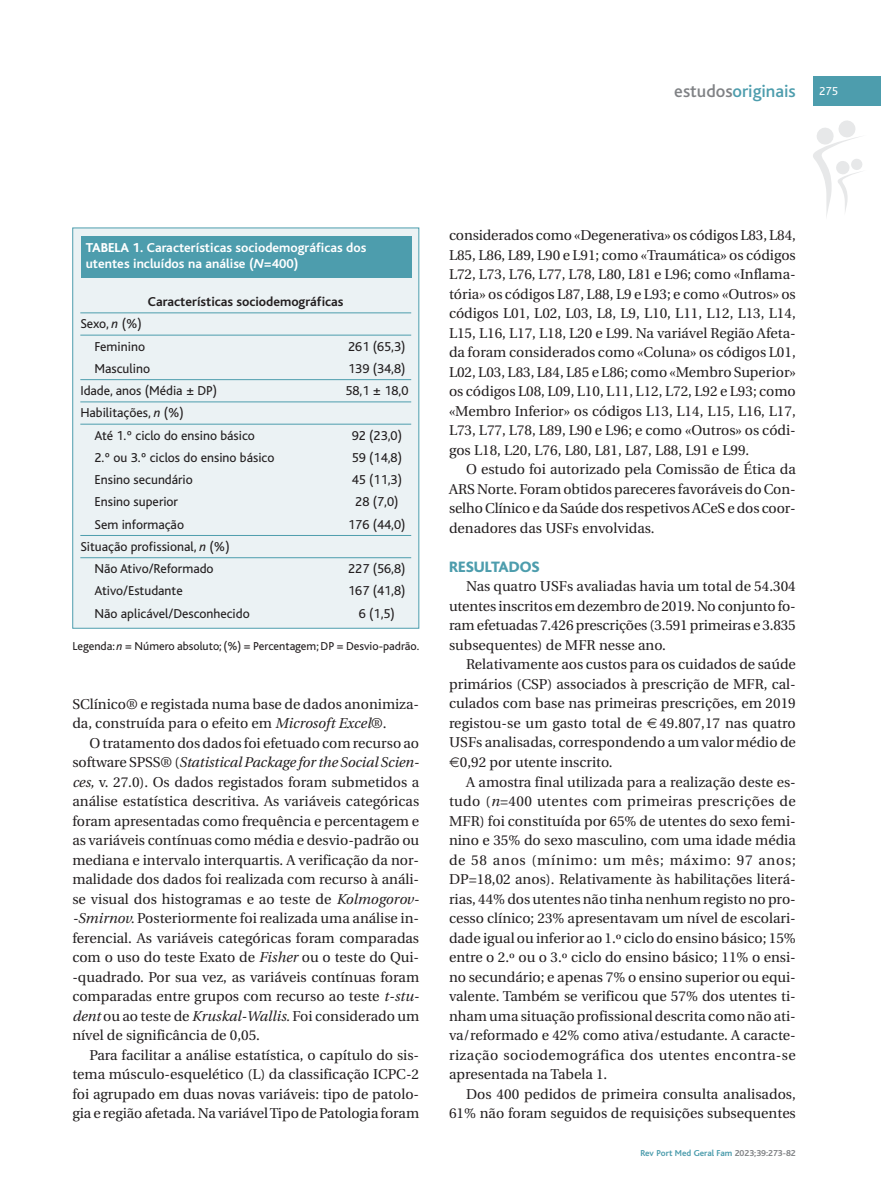
<style>
.page{position:relative;width:881px;height:1191px;background:#fff}
.page>*{position:absolute;margin:0;border:0;box-sizing:border-box;transform-origin:0 0}
.t1{font:500 18px "Bliss";color:#4d9dad}
.t2{font:800 15.75px "Bliss";color:#4d9dad}
.t3{font:14.25px/19.5px "Utopia";color:#231f20;text-align:justify}
.t4{font:14.25px "Utopia";letter-spacing:.03em;color:#231f20}
.t5{font:14.25px "Utopia";letter-spacing:.025em;color:#231f20}
.t6{font:14.25px "Utopia";letter-spacing:.055em;color:#231f20}
.t7{font:13.5px/22.2px "Bliss";color:#231f20;text-align:right}
.t8{font:700 13.5px/16.2px "Bliss";color:#fff}
.t9{font:700 13.5px "Bliss";color:#231f20}
.t10{font:12px "Bliss";color:#231f20}
.t11{font:12px "Bliss";color:#fff}
.t12{font:700 9px "Bliss";color:#4d9dad}
.s1{color:#808285}
.s2{font-weight:800}
.s3{font-style:italic}
</style>
<div class="page">
<svg style="left:813px;top:120px;width:49px;height:97px"></svg>
<div style="left:812px;top:77px;width:68px;height:29px;background:#4d9dad"></div>
<div style="left:73px;top:228px;width:345px;height:400px;background:#ebf2f4"></div>
<div style="left:72px;top:227px;width:347px;height:401px;border:1px solid #4d9dad"></div>
<hr style="left:80px;top:312px;width:331px;height:1px;background:#4d9dad">
<hr style="left:80px;top:335px;width:331px;height:1px;background:#4d9dad">
<hr style="left:80px;top:379px;width:331px;height:1px;background:#4d9dad">
<hr style="left:80px;top:401px;width:331px;height:1px;background:#4d9dad">
<hr style="left:80px;top:424px;width:331px;height:1px;background:#4d9dad">
<hr style="left:80px;top:535px;width:331px;height:1px;background:#4d9dad">
<hr style="left:80px;top:557px;width:331px;height:1px;background:#4d9dad">
<div style="left:81px;top:236px;width:330px;height:41px;background:#4d9dad"></div>
<p class="t1" style="left:674px;top:85px;width:123px"><span class="s1">estudos</span>originais</p>
<p class="t11" style="left:819px;top:87px;width:20px">275</p>
<p class="t8" style="left:86px;top:241px;width:282px"><span class="s2">TABELA 1.</span> Características sociodemográficas dos utentes incluídos na análise (<span class="s3">N</span>=400)</p>
<p class="t9" style="left:148px;top:297px;width:197px">Características sociodemográficas</p>
<p class="t7" style="left:80px;top:314px;width:66px">Sexo, <span class="s3">n</span> (%)<br>Feminino</p>
<p class="t7" style="left:348px;top:337px;width:59px">261 (65,3)</p>
<p class="t7" style="left:94px;top:359px;width:57px">Masculino</p>
<p class="t7" style="left:348px;top:359px;width:59px">139 (34,8)</p>
<p class="t7" style="left:80px;top:381px;width:138px">Idade, anos (Média ± DP)</p>
<p class="t7" style="left:345px;top:381px;width:64px">58,1 ± 18,0</p>
<p class="t7" style="left:94px;top:403px;width:162px;text-align:left;text-indent:-14px">Habilitações, <span class="s3">n</span> (%)<br>Até 1.º ciclo do ensino básico</p>
<p class="t7" style="left:351px;top:426px;width:52px">92 (23,0)</p>
<p class="t7" style="left:94px;top:448px;width:181px">2.º ou 3.º ciclos do ensino básico</p>
<p class="t7" style="left:351px;top:448px;width:52px">59 (14,8)</p>
<p class="t7" style="left:94px;top:470px;width:100px">Ensino secundário</p>
<p class="t7" style="left:351px;top:470px;width:52px">45 (11,3)</p>
<p class="t7" style="left:94px;top:492px;width:85px">Ensino superior</p>
<p class="t7" style="left:355px;top:492px;width:45px">28 (7,0)</p>
<p class="t7" style="left:94px;top:515px;width:91px">Sem informação</p>
<p class="t7" style="left:348px;top:515px;width:59px">176 (44,0)</p>
<p class="t7" style="left:80px;top:537px;width:151px;text-align:center">Situação profissional, <span class="s3">n</span> (%)<br>Não Ativo/Reformado</p>
<p class="t7" style="left:348px;top:559px;width:59px">227 (56,8)</p>
<p class="t7" style="left:94px;top:581px;width:90px">Ativo/Estudante</p>
<p class="t7" style="left:348px;top:581px;width:59px">167 (41,8)</p>
<p class="t7" style="left:94px;top:604px;width:157px">Não aplicável/Desconhecido</p>
<p class="t7" style="left:359px;top:604px;width:38px">6 (1,5)</p>
<p class="t10" style="left:72px;top:641px;width:348px">Legenda: <span class="s3">n</span> = Número absoluto;(%) = Percentagem;DP = Desvio-padrão.</p>
<p class="t3" style="left:72px;top:695px;width:348px">SClínico® e registada numa base de dados anonimiza&shy;da, construída para o efeito em <span class="s3">Microsoft Excel</span>®.</p>
<p class="t3" style="left:72px;top:734px;width:348px;text-indent:17px">O tratamento dos dados foi efetuado com recurso ao software SPSS® (<span class="s3">Statistical Package for the Social Scien&shy;ces,</span> v. 27.0). Os dados registados foram submetidos a análise estatística descritiva. As variáveis categóricas foram apresentadas como frequência e percentagem e as variáveis contínuas como média e desvio-padrão ou mediana e intervalo interquartis. A verificação da nor&shy;malidade dos dados foi realizada com recurso à análi&shy;se visual dos histogramas e ao teste de <span class="s3">Kolmogorov--Smirnov.</span> Posteriormente foi realizada uma análise in&shy;ferencial. As variáveis categóricas foram comparadas com o uso do teste Exato de <span class="s3">Fisher</span> ou o teste do Qui--quadrado. Por sua vez, as variáveis contínuas foram comparadas entre grupos com recurso ao teste <span class="s3">t-stu&shy;dent</span> ou ao teste de <span class="s3">Kruskal-Wallis.</span> Foi considerado um nível de significância de 0,05.</p>
<p class="t3" style="left:72px;top:1046px;width:348px;text-indent:17px">Para facilitar a análise estatística, o capítulo do sis&shy;tema músculo-esquelético (L) da classificação ICPC-2 foi agrupado em duas novas variáveis: tipo de patolo&shy;gia e região afetada. Na variávelTipo de Patologia foram</p>
<p class="t3" style="left:449px;top:227px;width:348px">considerados como «Degenerativa» os códigos L83, L84, L85, L86, L89, L90 e L91; como «Traumática» os códigos L72, L73, L76, L77, L78, L80, L81 e L96; como «Inflama&shy;tória» os códigos L87, L88, L9 e L93; e como «Outros» os códigos L01, L02, L03, L8, L9, L10, L11, L12, L13, L14, L15, L16, L17, L18, L20 e L99. Na variável Região Afeta&shy;da foram considerados como «Coluna» os códigos L01, L02, L03, L83, L84, L85 e L86; como «Membro Superior» os códigos L08, L09, L10, L11, L12, L72, L92 e L93; como «Membro Inferior» os códigos L13, L14, L15, L16, L17, L73, L77, L78, L89, L90 e L96; e como «Outros» os códi&shy;gos L18, L20, L76, L80, L81, L87, L88, L91 e L99.</p>
<p class="t3" style="left:449px;top:461px;width:348px;text-indent:17px">O estudo foi autorizado pela Comissão de Ética da ARS Norte. Foram obtidos pareceres favoráveis do Con&shy;selho Clínico e da Saúde dos respetivos ACeS e dos coor&shy;denadores das USFs envolvidas.</p>
<p class="t2" style="left:449px;top:561px;width:92px">RESULTADOS</p>
<p class="t3" style="left:449px;top:578px;width:348px;text-indent:17px">Nas quatro USFs avaliadas havia um total de 54.304 utentes inscritos em dezembro de 2019. No conjunto fo&shy;ram efetuadas 7.426 prescrições (3.591 primeiras e 3.835 subsequentes) de MFR nesse ano.</p>
<p class="t3" style="left:466px;top:656px;width:331px">Relativamente aos custos para os cuidados de saúde</p>
<p class="t3" style="left:449px;top:675px;width:348px">primários (CSP) associados à prescrição de MFR, cal-</p>
<p class="t3" style="left:449px;top:695px;width:348px">culados com base nas primeiras prescrições, em 2019</p>
<p class="t3" style="left:449px;top:714px;width:348px">registou-se um gasto total de 49.807,17 nas quatro</p>
<p class="t3" style="left:449px;top:734px;width:348px">USFs analisadas, correspondendo a um valor médio de</p>
<p class="t3" style="left:459px;top:753px;width:154px">0,92 por utente inscrito.</p>
<p class="t3" style="left:466px;top:773px;width:331px">A amostra final utilizada para a realização deste es-</p>
<p class="t5" style="left:449px;top:795px;width:348px">tudo (<span class="s3">n</span>=400 utentes com primeiras prescrições de</p>
<p class="t3" style="left:449px;top:812px;width:348px">MFR) foi constituída por 65% de utentes do sexo femi-</p>
<p class="t3" style="left:449px;top:831px;width:348px">nino e 35% do sexo masculino, com uma idade média</p>
<p class="t6" style="left:449px;top:854px;width:348px">de 58 anos (mínimo: um mês; máximo: 97 anos;</p>
<p class="t3" style="left:449px;top:870px;width:348px">DP=18,02 anos). Relativamente às habilitações literá-</p>
<p class="t3" style="left:449px;top:890px;width:348px">rias, 44% dos utentes não tinha nenhum registo no pro-</p>
<p class="t3" style="left:449px;top:909px;width:348px">cesso clínico; 23% apresentavam um nível de escolari-</p>
<p class="t3" style="left:449px;top:929px;width:348px">dade igual ou inferior ao 1.º ciclo do ensino básico; 15%</p>
<p class="t3" style="left:449px;top:948px;width:348px">entre o 2.º ou o 3.º ciclo do ensino básico; 11% o ensi-</p>
<p class="t3" style="left:449px;top:968px;width:348px">no secundário; e apenas 7% o ensino superior ou equi-</p>
<p class="t3" style="left:449px;top:987px;width:348px">valente. Também se verificou que 57% dos utentes ti-</p>
<p class="t3" style="left:449px;top:1007px;width:348px">nham uma situação profissional descrita como não ati-</p>
<p class="t3" style="left:449px;top:1026px;width:348px">va/reformado e 42% como ativa/estudante. A caracte-</p>
<p class="t4" style="left:449px;top:1049px;width:348px">rização sociodemográfica dos utentes encontra-se</p>
<p class="t3" style="left:449px;top:1065px;width:160px">apresentada na Tabela 1.</p>
<p class="t3" style="left:466px;top:1085px;width:331px">Dos 400 pedidos de primeira consulta analisados,</p>
<p class="t3" style="left:449px;top:1104px;width:348px">61% não foram seguidos de requisições subsequentes</p>
<p class="t12" style="left:640px;top:1149px;width:157px">Rev Port Med Geral Fam <span class="s1">2023;39:273-82</span></p>
</div>
